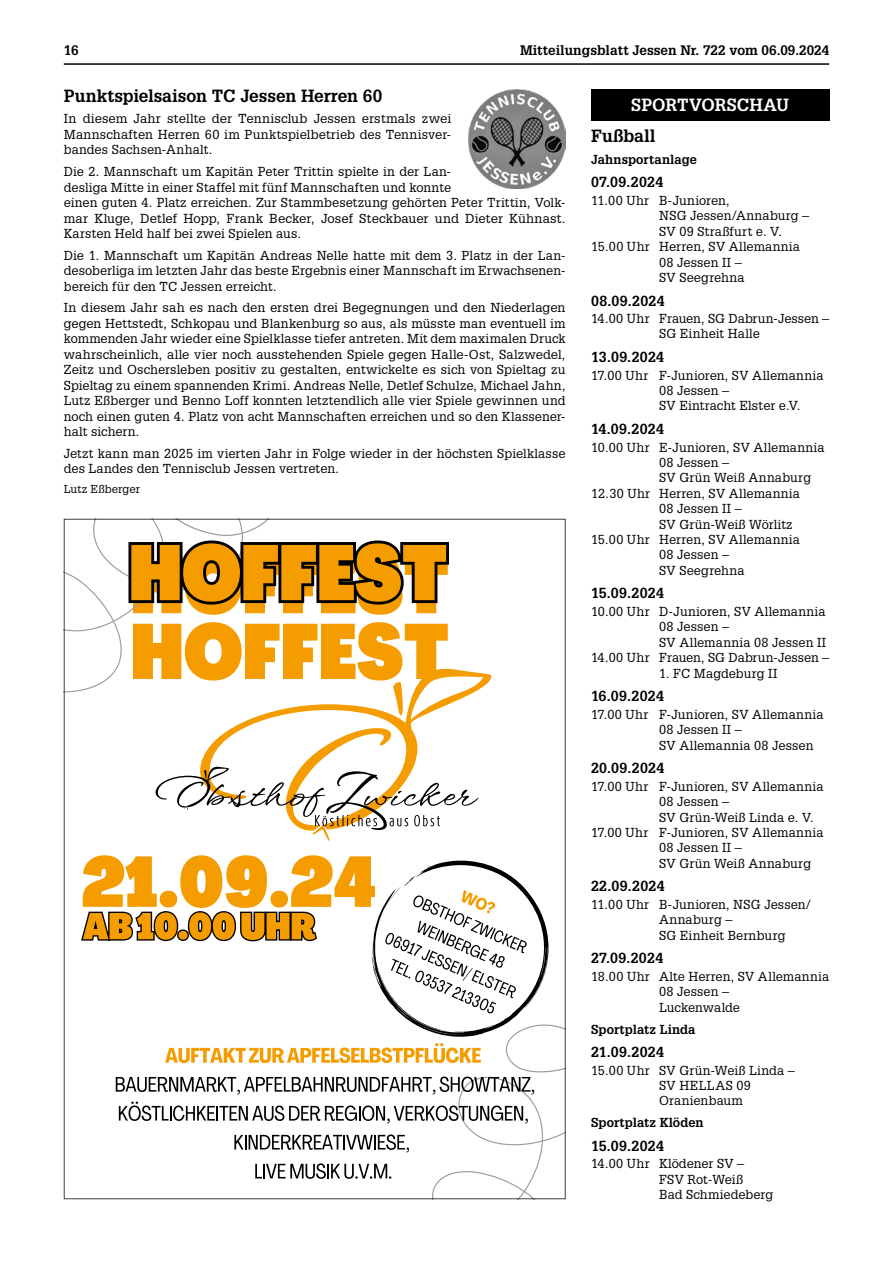
<style>
.page{position:relative;width:893px;height:1263px;background:#fff}
.page>*{position:absolute;margin:0;border:0;box-sizing:border-box;transform-origin:0 0}
.t1{font:700 17.25px "Glypha LT Std";letter-spacing:-.005em;color:#000}
.t2{font:700 17.25px "Glypha LT Std";letter-spacing:.005em;color:#fff}
.t3{font:700 14.25px "Glypha LT Std";letter-spacing:.02em;color:#000}
.t4{font:700 13.5px "Glypha LT Std";color:#000}
.t5{font:12.75px/15.5px "Glypha LT Std";letter-spacing:.01em;color:#000}
.t6{font:700 12.75px "Glypha LT Std";letter-spacing:.005em;color:#000}
.t7{font:11.25px "Glypha LT Std";letter-spacing:.005em;color:#000}
</style>
<div class="page">
<hr style="left:64px;top:63px;width:765px;height:2px;background:#000">
<img style="left:468px;top:89px;width:98px;height:99px">
<div style="left:591px;top:89px;width:238px;height:32px;background:#000"></div>
<svg style="left:64px;top:519px;width:502px;height:680px"></svg>
<p class="t4" style="left:64px;top:42px;width:17px">16</p>
<p class="t4" style="left:520px;top:42px;width:311px">Mitteilungsblatt Jessen Nr. 722 vom 06.09.2024</p>
<h1 class="t1" style="left:64px;top:85px;width:320px">Punktspielsaison TC Jessen Herren 60</h1>
<p class="t5" style="left:64px;top:111px;width:389px;text-align:justify">In diesem Jahr stellte der Tennisclub Jessen erstmals zwei Mannschaften Herren 60 im Punktspielbetrieb des Tennisver&shy;bandes Sachsen-Anhalt.</p>
<p class="t5" style="left:64px;top:164px;width:503px">Die 2. Mannschaft um Kapitän Peter Trittin spielte in der Lan-<br>desliga Mitte in einer Staffel mit fünf Mannschaften und konnte<br>einen guten 4. Platz erreichen. Zur Stammbesetzung gehörten Peter Trittin, Volk&shy;mar Kluge, Detlef Hopp, Frank Becker, Josef Steckbauer und Dieter Kühnast.<br>Karsten Held half bei zwei Spielen aus.</p>
<p class="t5" style="left:64px;top:247px;width:503px;text-align:justify">Die 1. Mannschaft um Kapitän Andreas Nelle hatte mit dem 3. Platz in der Lan&shy;desoberliga im letzten Jahr das beste Ergebnis einer Mannschaft im Erwachsenen&shy;bereich für den TC Jessen erreicht.</p>
<p class="t5" style="left:64px;top:300px;width:503px;text-align:justify">In diesem Jahr sah es nach den ersten drei Begegnungen und den Niederlagen gegen Hettstedt, Schkopau und Blankenburg so aus, als müsste man eventuell im kommenden Jahr wieder eine Spielklasse tiefer antreten. Mit dem maximalen Druck wahrscheinlich, alle vier noch ausstehenden Spiele gegen Halle-Ost, Salzwedel, Zeitz und Oschersleben positiv zu gestalten, entwickelte es sich von Spieltag zu Spieltag zu einem spannenden Krimi. Andreas Nelle, Detlef Schulze, Michael Jahn, Lutz Eßberger und Benno Loff konnten letztendlich alle vier Spiele gewinnen und noch einen guten 4. Platz von acht Mannschaften erreichen und so den Klassener&shy;halt sichern.</p>
<p class="t5" style="left:64px;top:445px;width:503px">Jetzt kann man 2025 im vierten Jahr in Folge wieder in der höchsten Spielklasse des Landes den Tennisclub Jessen vertreten.</p>
<p class="t7" style="left:64px;top:482px;width:78px">Lutz Eßberger</p>
<h1 class="t2" style="left:631px;top:95px;width:159px">SPORTVORSCHAU</h1>
<h1 class="t1" style="left:591px;top:125px;width:66px">Fußball</h1>
<p class="t6" style="left:591px;top:151px;width:107px">Jahnsportanlage</p>
<p class="t3" style="left:591px;top:173px;width:74px">07.09.2024</p>
<p class="t5" style="left:591px;top:192px;width:140px">11.00 Uhr B-Junioren,</p>
<p class="t5" style="left:659px;top:208px;width:152px">NSG Jessen/Annaburg –</p>
<p class="t5" style="left:659px;top:223px;width:124px">SV 09 Straßfurt e. V.</p>
<p class="t5" style="left:591px;top:239px;width:210px">15.00 Uhr Herren, SV Allemannia</p>
<p class="t5" style="left:659px;top:254px;width:84px">08 Jessen II –</p>
<p class="t5" style="left:659px;top:269px;width:87px">SV Seegrehna</p>
<p class="t3" style="left:591px;top:292px;width:75px">08.09.2024</p>
<p class="t5" style="left:591px;top:310px;width:240px;text-align:center">14.00 Uhr Frauen, SG Dabrun-Jessen –<br>SG Einheit Halle</p>
<p class="t3" style="left:591px;top:348px;width:75px">13.09.2024</p>
<p class="t5" style="left:659px;top:367px;width:166px;text-indent:-68px">17.00 Uhr F-Junioren, SV Allemannia<br>08 Jessen –<br>SV Eintracht Elster e.V.</p>
<p class="t3" style="left:591px;top:420px;width:74px">14.09.2024</p>
<p class="t5" style="left:591px;top:439px;width:235px">10.00 Uhr E-Junioren, SV Allemannia</p>
<p class="t5" style="left:659px;top:454px;width:71px">08 Jessen –</p>
<p class="t5" style="left:659px;top:470px;width:153px">SV Grün Weiß Annaburg</p>
<p class="t5" style="left:591px;top:485px;width:210px">12.30 Uhr Herren, SV Allemannia</p>
<p class="t5" style="left:659px;top:501px;width:84px">08 Jessen II –</p>
<p class="t5" style="left:659px;top:516px;width:135px">SV Grün-Weiß Wörlitz</p>
<p class="t5" style="left:591px;top:531px;width:210px">15.00 Uhr Herren, SV Allemannia</p>
<p class="t5" style="left:659px;top:547px;width:71px">08 Jessen –</p>
<p class="t5" style="left:659px;top:562px;width:87px">SV Seegrehna</p>
<p class="t3" style="left:591px;top:584px;width:74px">15.09.2024</p>
<p class="t5" style="left:591px;top:603px;width:236px">10.00 Uhr D-Junioren, SV Allemannia</p>
<p class="t5" style="left:659px;top:619px;width:71px">08 Jessen –</p>
<p class="t5" style="left:659px;top:634px;width:169px">SV Allemannia 08 Jessen II</p>
<p class="t5" style="left:591px;top:650px;width:240px">14.00 Uhr Frauen, SG Dabrun-Jessen –</p>
<p class="t5" style="left:659px;top:665px;width:120px">1. FC Magdeburg II</p>
<p class="t3" style="left:591px;top:687px;width:74px">16.09.2024</p>
<p class="t5" style="left:659px;top:706px;width:166px;text-indent:-68px">17.00 Uhr F-Junioren, SV Allemannia<br>08 Jessen II –<br>SV Allemannia 08 Jessen</p>
<p class="t3" style="left:591px;top:759px;width:75px">20.09.2024</p>
<p class="t5" style="left:591px;top:778px;width:234px">17.00 Uhr F-Junioren, SV Allemannia</p>
<p class="t5" style="left:659px;top:794px;width:71px">08 Jessen –</p>
<p class="t5" style="left:659px;top:809px;width:156px">SV Grün-Weiß Linda e. V.</p>
<p class="t5" style="left:591px;top:824px;width:234px">17.00 Uhr F-Junioren, SV Allemannia</p>
<p class="t5" style="left:659px;top:840px;width:84px">08 Jessen II –</p>
<p class="t5" style="left:659px;top:855px;width:153px">SV Grün Weiß Annaburg</p>
<p class="t3" style="left:591px;top:877px;width:75px">22.09.2024</p>
<p class="t5" style="left:659px;top:896px;width:153px;text-indent:-68px">11.00 Uhr B-Junioren, NSG Jessen/<br>Annaburg –<br>SG Einheit Bernburg</p>
<p class="t3" style="left:591px;top:949px;width:74px">27.09.2024</p>
<p class="t5" style="left:659px;top:968px;width:172px;text-indent:-68px">18.00 Uhr Alte Herren, SV Allemannia<br>08 Jessen –<br>Luckenwalde</p>
<p class="t6" style="left:591px;top:1021px;width:106px">Sportplatz Linda</p>
<p class="t3" style="left:591px;top:1043px;width:74px">21.09.2024</p>
<p class="t5" style="left:659px;top:1062px;width:137px;text-indent:-68px">15.00 Uhr SV Grün-Weiß Linda –<br>SV HELLAS 09<br>Oranienbaum</p>
<p class="t6" style="left:591px;top:1115px;width:114px">Sportplatz Klöden</p>
<p class="t3" style="left:591px;top:1137px;width:74px">15.09.2024</p>
<p class="t5" style="left:659px;top:1156px;width:116px;text-indent:-68px">14.00 Uhr Klödener SV –<br>FSV Rot-Weiß<br>Bad Schmiedeberg</p>
</div>
